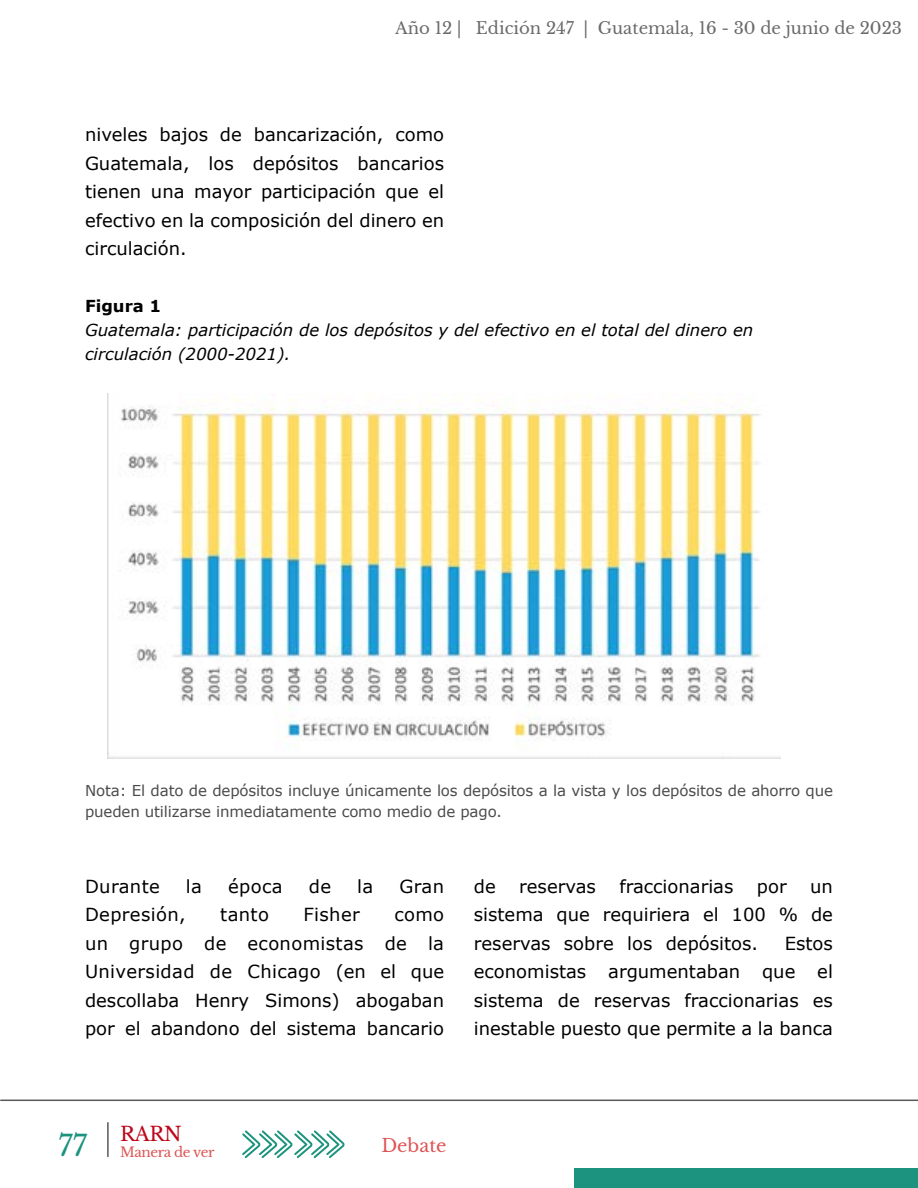
<style>
.page{position:relative;width:918px;height:1188px;background:#fff}
.page>*{position:absolute;margin:0;border:0;box-sizing:border-box;transform-origin:0 0}
.t1{font:28.5px "Libre Baskerville";color:#1c937e}
.t2{font:19.5px "Libre Baskerville";color:#bd0518}
.t3{font:18px/28.5px "Verdana";color:#000;text-align:justify}
.t4{font:18px "Verdana";letter-spacing:.02em;color:#000}
.t5{font:18px "Libre Baskerville";color:#de5454}
.t6{font:italic 16.5px/24px "Verdana";color:#000}
.t7{font:16.5px "Libre Baskerville";color:#696a6b}
.t8{font:700 16.5px "Verdana";color:#000}
.t9{font:15px/21px "Verdana";letter-spacing:-.01em;color:#4b4b4d}
.t10{font:13.5px "Libre Baskerville";letter-spacing:-.03em;color:#de5454}
</style>
<div class="page">
<div style="left:574px;top:1168px;width:344px;height:20px;background:#1c937e"></div>
<svg style="left:242px;top:1130px;width:103px;height:28px"></svg>
<hr style="left:1px;top:1100px;width:917px;height:1px;background:#58585a">
<hr style="left:107px;top:1123px;width:2px;height:34px;background:#58585a">
<img style="left:107px;top:393px;width:673px;height:366px">
<p class="t7" style="left:395px;top:18px;width:508px">Año 12 | Edición 247 | Guatemala, 16 - 30 de junio de 2023</p>
<p class="t3" style="left:85px;top:120px;width:361px">niveles bajos de bancarización, como Guatemala, los depósitos bancarios tienen una mayor participación que el efectivo en la composición del dinero en circulación.</p>
<p class="t8" style="left:85px;top:295px;width:78px">Figura 1</p>
<p class="t6" style="left:85px;top:318px;width:670px">Guatemala: participación de los depósitos y del efectivo en el total del dinero en circulación (2000-2021).</p>
<p class="t9" style="left:85px;top:779px;width:749px">Nota: El dato de depósitos incluye únicamente los depósitos a la vista y los depósitos de ahorro que pueden utilizarse inmediatamente como medio de pago.</p>
<p class="t4" style="left:85px;top:874px;width:76px">Durante</p>
<p class="t3" style="left:186px;top:872px;width:18px">la</p>
<p class="t3" style="left:228px;top:872px;width:56px">época</p>
<p class="t3" style="left:309px;top:872px;width:24px">de</p>
<p class="t3" style="left:357px;top:872px;width:18px">la</p>
<p class="t3" style="left:400px;top:872px;width:46px">Gran</p>
<p class="t4" style="left:85px;top:902px;width:102px">Depresión,</p>
<p class="t3" style="left:220px;top:900px;width:50px">tanto</p>
<p class="t3" style="left:304px;top:900px;width:58px">Fisher</p>
<p class="t3" style="left:85px;top:900px;width:361px;text-indent:309px">como un grupo de economistas de la Universidad de Chicago (en el que descollaba Henry Simons) abogaban por el abandono del sistema bancario</p>
<p class="t3" style="left:474px;top:872px;width:23px">de</p>
<p class="t3" style="left:519px;top:872px;width:78px">reservas</p>
<p class="t3" style="left:619px;top:872px;width:116px">fraccionarias</p>
<p class="t3" style="left:757px;top:872px;width:31px">por</p>
<p class="t3" style="left:474px;top:872px;width:361px;text-indent:336px">un sistema que requiriera el 100 % de reservas sobre los depósitos.</p>
<p class="t3" style="left:474px;top:929px;width:361px;text-indent:311px">Estos economistas argumentaban que el sistema de reservas fraccionarias es inestable puesto que permite a la banca</p>
<p class="t2" style="left:120px;top:1122px;width:63px">RARN</p>
<h1 class="t1" style="left:59px;top:1128px;width:30px">77</h1>
<p class="t5" style="left:381px;top:1134px;width:67px">Debate</p>
<p class="t10" style="left:120px;top:1144px;width:96px">Manera de ver</p>
</div>
